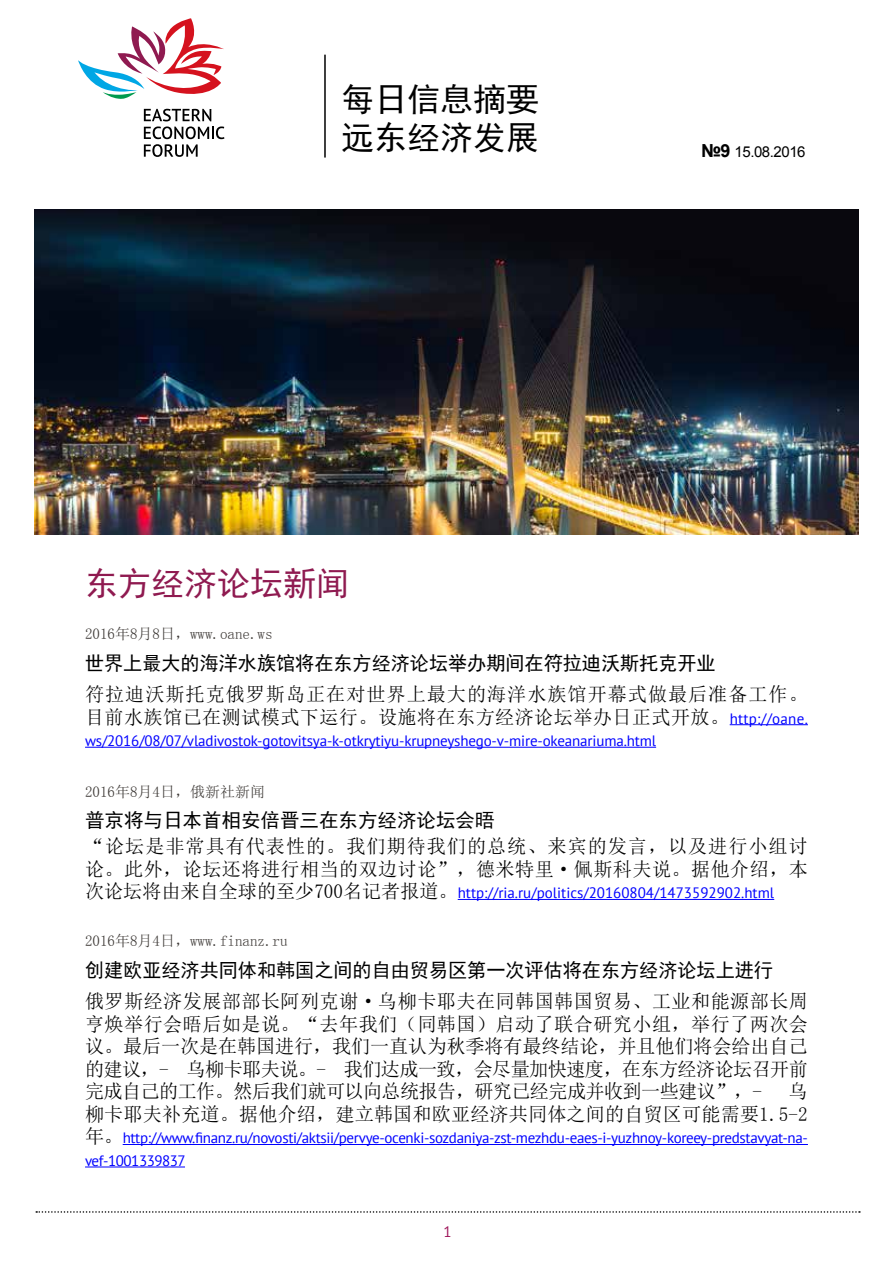
<style>
.page{position:relative;width:893px;height:1263px;background:#fff}
.page>*{position:absolute;margin:0;border:0;box-sizing:border-box;transform-origin:0 0}
.t1{font:33px/37.5px "Sim Hei";color:#000}
.t2{font:33px "Sim Hei";color:#8f1a50}
.t3{font:19.5px/22.5px "Sim Sun";letter-spacing:.02em;color:#000;text-align:justify}
.t4{font:19.5px/22.5px "Sim Sun";letter-spacing:.05em;color:#000}
.t5{font:19.5px "Sim Hei";color:#000}
.t6{font:15px/22.5px "PT Sans";letter-spacing:-.015em;color:#00f}
.t7{font:15px "Sim Sun";color:#3d3936}
.t8{font:15px "Arial";letter-spacing:-.03em;color:#000}
.t9{font:15px "PT Sans";color:#9e1459}
.s1{font-weight:700;font-size:18px}
.s2{font-family:"PT Sans";font-size:15px;color:#00f}
.s3{font-family:"Sim Sun";font-size:19.5px;color:#000}
</style>
<div class="page">
<svg style="left:36px;top:1211px;width:824px;height:2px"></svg>
<img style="left:34px;top:209px;width:825px;height:326px">
<hr style="left:324px;top:55px;width:2px;height:103px;background:#000">
<hr style="left:730px;top:724px;width:78px;height:1px;background:#00f">
<hr style="left:85px;top:747px;width:571px;height:1px;background:#00f">
<hr style="left:458px;top:899px;width:316px;height:1px;background:#00f">
<hr style="left:123px;top:1144px;width:685px;height:1px;background:#00f">
<hr style="left:85px;top:1166px;width:100px;height:1px;background:#00f">
<svg style="left:78px;top:18px;width:146px;height:81px"></svg>
<svg style="left:144px;top:109px;width:80px;height:48px"></svg>
<h1 class="t1" style="left:341px;top:81px;width:199px">每日信息摘要远东经济发展</h1>
<p class="t8" style="left:701px;top:142px;width:106px"><span class="s1">№9</span> 15.08.2016</p>
<h1 class="t2" style="left:85px;top:567px;width:265px">东方经济论坛新闻</h1>
<p class="t7" style="left:85px;top:626px;width:189px">2016年8月8日，www.oane.ws</p>
<h2 class="t5" style="left:85px;top:653px;width:632px">世界上最大的海洋水族馆将在东方经济论坛举办期间在符拉迪沃斯托克开业</h2>
<h2 class="t4" style="left:85px;top:683px;width:724px">符拉迪沃斯托克俄罗斯岛正在对世界上最大的海洋水族馆开幕式做最后准备工作。目前水族馆已在测试模式下运行。设施将在东方经济论坛举办日正式开放。<span class="s2">http://oane.</span></h2>
<p class="t6" style="left:85px;top:729px;width:573px">ws/2016/08/07/vladivostok-gotovitsya-k-otkrytiyu-krupneyshego-v-mire-okeanariuma.html</p>
<p class="t7" style="left:85px;top:784px;width:181px">2016年8月4日，俄新社新闻</p>
<h2 class="t5" style="left:85px;top:810px;width:411px">普京将与日本首相安倍晋三在东方经济论坛会晤</h2>
<h2 class="t4" style="left:85px;top:835px;width:724px">“论坛是非常具有代表性的。我们期待我们的总统、来宾的发言，以及进行小组讨论。此外，论坛还将进行相当的双边讨论”，德米特里·佩斯科夫说。据他介绍，本</h2>
<p class="t6" style="left:85px;top:881px;width:691px"><span class="s3">次论坛将由来自全球的至少700名记者报道。</span>http://ria.ru/politics/20160804/1473592902.html</p>
<p class="t7" style="left:85px;top:933px;width:204px">2016年8月4日，www.finanz.ru</p>
<h2 class="t5" style="left:85px;top:960px;width:689px">创建欧亚经济共同体和韩国之间的自由贸易区第一次评估将在东方经济论坛上进行</h2>
<h2 class="t3" style="left:85px;top:990px;width:724px">俄罗斯经济发展部部长阿列克谢·乌柳卡耶夫在同韩国韩国贸易、工业和能源部长周亨焕举行会晤后如是说。“去年我们（同韩国）启动了联合研究小组，举行了两次会议。最后一次是在韩国进行，我们一直认为秋季将有最终结论，并且他们将会给出自己的建议，- 乌柳卡耶夫说。- 我们达成一致，会尽量加快速度，在东方经济论坛召开前完成自己的工作。然后我们就可以向总统报告，研究已经完成并收到一些建议”，-</h2>
<h2 class="t3" style="left:85px;top:1080px;width:724px;text-align:right">乌<br>柳卡耶夫补充道。据他介绍，建立韩国和欧亚经济共同体之间的自贸区可能需要1.5-2</h2>
<p class="t6" style="left:85px;top:1126px;width:724px"><span class="s3">年。</span>http://www.finanz.ru/novosti/aktsii/pervye-ocenki-sozdaniya-zst-mezhdu-eaes-i-yuzhnoy-koreey-predstavyat-na&shy;vef-1001339837</p>
<p class="t9" style="left:443px;top:1222px;width:10px">1</p>
</div>
